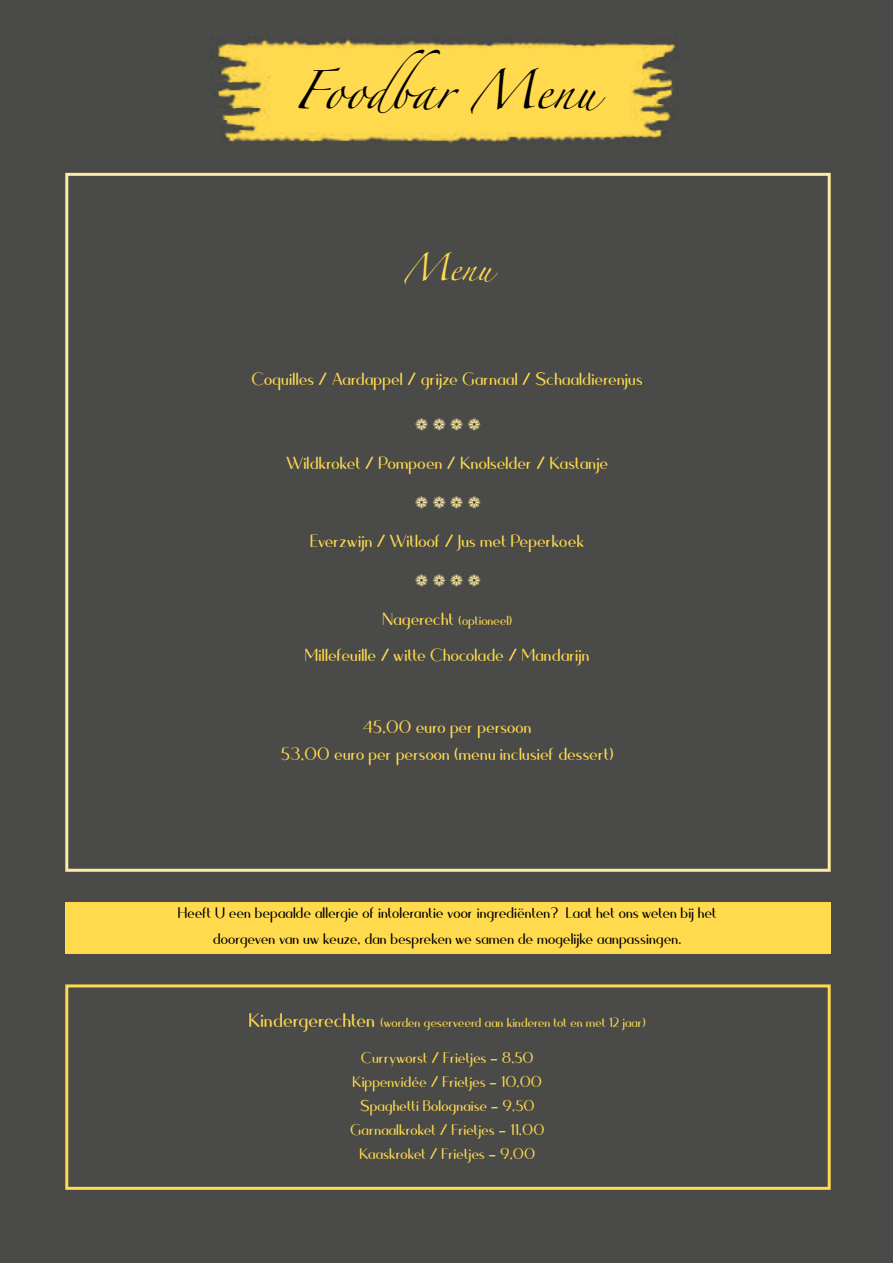
<style>
.page{position:relative;width:893px;height:1263px;background:#4a4a49}
.page>*{position:absolute;margin:0;border:0;box-sizing:border-box;transform-origin:0 0}
.t1{font:34.5px "Zapfino";color:#000}
.t2{font:24px/27px "Quesha";color:#ffda4d;text-align:center}
.t3{font:24px "Zapfino";color:#ffda4d}
.t4{font:21px/25.5px "Quesha";color:#000;text-align:center}
.t5{font:21px/24px "Quesha";color:#ffda4d;text-align:center}
.t6{font:18px "Quesha";color:#ffda4d}
.s1{font-size:24px}
.s2{font-size:27px}
</style>
<div class="page">
<div style="left:65px;top:984px;width:766px;height:206px;border:3px solid #ffda4d"></div>
<img style="left:218px;top:39px;width:457px;height:105px">
<div style="left:65px;top:173px;width:766px;height:699px;border:3px solid #ffeba3"></div>
<div style="left:65px;top:902px;width:766px;height:52px;background:#ffda4d"></div>
<h1 class="t1" style="left:293px;top:76px;width:305px">Foodbar Menu</h1>
<p class="t3" style="left:404px;top:258px;width:90px">Menu</p>
<p class="t2" style="left:252px;top:366px;width:393px">Coquilles / Aardappel / grijze Garnaal / Schaaldierenjus</p>
<p class="t2" style="left:287px;top:450px;width:324px">Wildkroket / Pompoen / Knolselder / Kastanje</p>
<p class="t2" style="left:311px;top:528px;width:276px">Everzwijn / Witloof / Jus met Peperkoek</p>
<p class="t6" style="left:383px;top:613px;width:131px"><span class="s1">Nagerecht</span> (optioneel)</p>
<p class="t2" style="left:305px;top:642px;width:287px">Millefeuille / witte Chocolade / Mandarijn</p>
<p class="t2" style="left:281px;top:714px;width:335px">45,00 euro per persoon<br>53,00 euro per persoon (menu inclusief dessert)</p>
<p class="t4" style="left:179px;top:900px;width:540px">Heeft U een bepaalde allergie of intolerantie voor ingrediënten? Laat het ons weten bij het doorgeven van uw keuze, dan bespreken we samen de mogelijke aanpassingen.</p>
<p class="t6" style="left:250px;top:1015px;width:398px"><span class="s2">Kindergerechten</span> (worden geserveerd aan kinderen tot en met 12 jaar)</p>
<p class="t5" style="left:351px;top:1046px;width:196px">Curryworst / Frietjes - 8,50<br>Kippenvidée / Frietjes - 10,00<br>Spaghetti Bolognaise - 9,50<br>Garnaalkroket / Frietjes - 11,00<br>Kaaskroket / Frietjes - 9,00</p>
</div>
